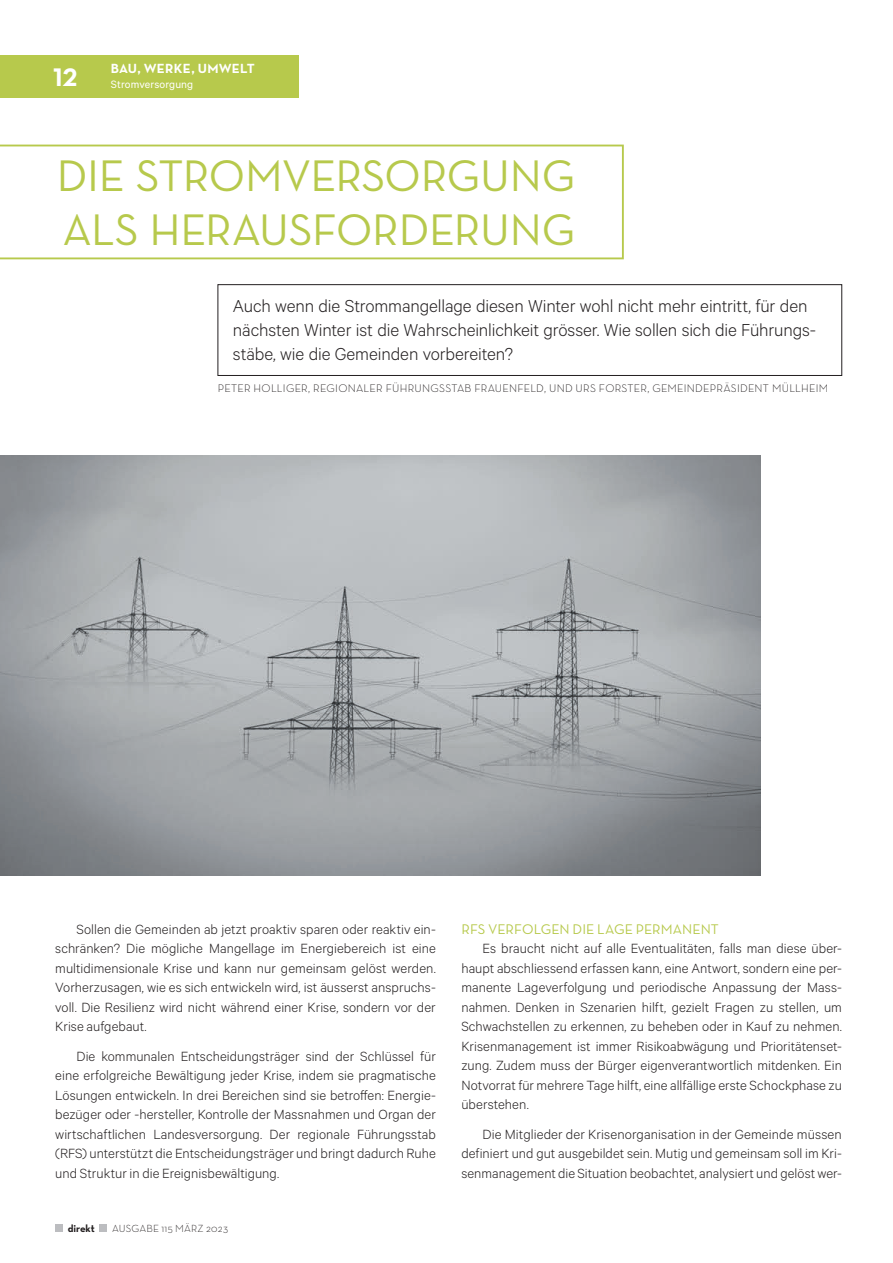
<style>
.page{position:relative;width:893px;height:1263px;background:#fff}
.page>*{position:absolute;margin:0;border:0;box-sizing:border-box;transform-origin:0 0}
.t1{font:45px/54px "Neutra Text";letter-spacing:-.01em;color:#b7c94c}
.t2{font:25.8px "Neutra Text Bold Alt";color:#fff}
.t3{font:300 19.5px/24px "Calibre";letter-spacing:-.005em;color:#231f20}
.t4{font:300 15px/19.5px "Calibre";letter-spacing:.005em;color:#231f20;text-align:justify}
.t5{font:14.25px "Neutra Text";color:#b7c94c}
.t6{font:700 13.5px "Neutra Text";letter-spacing:.015em;color:#fff}
.t7{font:12px "Calibre";letter-spacing:.01em;color:#fff}
.t8{font:300 11.25px "Neutra Text";letter-spacing:.02em;color:#231f20}
.t9{font:300 10.5px "Neutra Text";letter-spacing:.015em;color:#231f20}
.t10{font:700 10.5px "Neutra Text";color:#231f20}
</style>
<div class="page">
<div style="left:55px;top:1224px;width:8px;height:8px;background:#bcbdc0"></div>
<div style="left:100px;top:1224px;width:7px;height:8px;background:#bcbdc0"></div>
<img style="left:0;top:456px;width:761px;height:419px">
<div style="left:218px;top:284px;width:624px;height:92px;border:1px solid #231f20"></div>
<svg style="left:0;top:145px;width:624px;height:114px"></svg>
<div style="left:0;top:55px;width:299px;height:43px;background:#b7c94c"></div>
<h2 class="t2" style="left:53px;top:61px;width:26px">12</h2>
<p class="t6" style="left:111px;top:60px;width:145px">BAU, WERKE, UMWELT</p>
<p class="t7" style="left:111px;top:77px;width:84px">Stromversorgung</p>
<h1 class="t1" style="left:57px;top:148px;width:520px">DIE STROMVERSORGUNG<br>ALS HERAUSFORDERUNG</h1>
<h3 class="t3" style="left:233px;top:293px;width:585px">Auch wenn die Strommangellage diesen Winter wohl nicht mehr eintritt, für den nächsten Winter ist die Wahrscheinlichkeit grösser. Wie sollen sich die Führungs&shy;stäbe, wie die Gemeinden vorbereiten?</h3>
<p class="t8" style="left:218px;top:381px;width:612px">PETER HOLLIGER, REGIONALER FÜHRUNGSSTAB FRAUENFELD, UND URS FORSTER, GEMEINDEPRÄSIDENT MÜLLHEIM</p>
<p class="t4" style="left:55px;top:919px;width:382px;text-indent:21px">Sollen die Gemeinden ab jetzt proaktiv sparen oder reaktiv ein&shy;schränken? Die mögliche Mangellage im Energiebereich ist eine multidimensionale Krise und kann nur gemeinsam gelöst werden.<br>Vorherzusagen, wie es sich entwickeln wird, ist äusserst anspruchs&shy;voll. Die Resilienz wird nicht während einer Krise, sondern vor der Krise aufgebaut.</p>
<p class="t4" style="left:55px;top:1045px;width:382px;text-indent:21px">Die kommunalen Entscheidungsträger sind der Schlüssel für eine erfolgreiche Bewältigung jeder Krise, indem sie pragmatische Lösungen entwickeln. In drei Bereichen sind sie betroffen: Energie&shy;bezüger oder -hersteller, Kontrolle der Massnahmen und Organ der wirtschaftlichen Landesversorgung. Der regionale Führungsstab (RFS) unterstützt die Entscheidungsträger und bringt dadurch Ruhe und Struktur in die Ereignisbewältigung.</p>
<p class="t10" style="left:68px;top:1222px;width:29px">direkt</p>
<p class="t9" style="left:112px;top:1222px;width:117px">AUSGABE 115 MÄRZ 2023</p>
<p class="t5" style="left:461px;top:920px;width:259px">RFS VERFOLGEN DIE LAGE PERMANENT</p>
<p class="t4" style="left:461px;top:938px;width:382px;text-indent:21px">Es braucht nicht auf alle Eventualitäten, falls man diese über&shy;haupt abschliessend erfassen kann, eine Antwort, sondern eine per&shy;manente Lageverfolgung und periodische Anpassung der Mass&shy;nahmen. Denken in Szenarien hilft, gezielt Fragen zu stellen, um Schwachstellen zu erkennen, zu beheben oder in Kauf zu nehmen.<br>Krisenmanagement ist immer Risikoabwägung und Prioritätenset&shy;zung. Zudem muss der Bürger eigenverantwortlich mitdenken. Ein Notvorrat für mehrere Tage hilft, eine allfällige erste Schockphase zu überstehen.</p>
<p class="t4" style="left:461px;top:1123px;width:382px;text-indent:21px">Die Mitglieder der Krisenorganisation in der Gemeinde müssen definiert und gut ausgebildet sein. Mutig und gemeinsam soll im Kri&shy;senmanagement die Situation beobachtet, analysiert und gelöst wer-</p>
</div>
